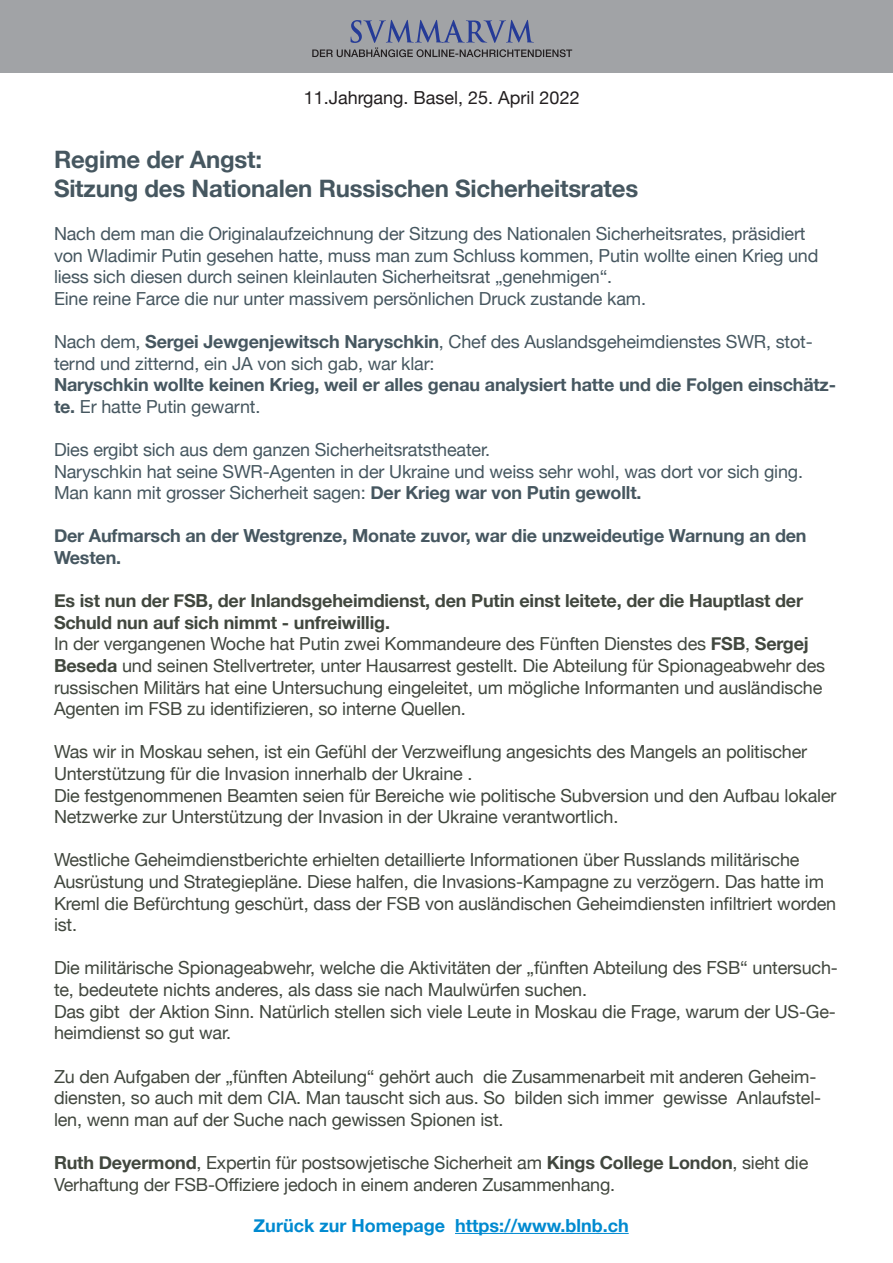
<style>
.page{position:relative;width:893px;height:1263px;background:#fff}
.page>*{position:absolute;margin:0;border:0;box-sizing:border-box;transform-origin:0 0}
.t1{font:700 24px "Helvetica Neue";letter-spacing:-.01em;color:#465760}
.t2{font:18px/21.6px "Helvetica Neue";letter-spacing:-.01em;color:#41473e}
.t3{font:18px/21.6px "Helvetica Neue";letter-spacing:-.01em;color:#465760}
.t4{font:700 18px/21.6px "Helvetica Neue";letter-spacing:-.01em;color:#465760}
.t5{font:700 18px/21.6px "Helvetica Neue";letter-spacing:-.01em;color:#41473e}
.t6{font:700 18px "Helvetica Neue";color:#008ad0}
.t7{font:18px "Helvetica Neue";color:#231f20}
.s1{font-weight:700}
.s2{font-weight:400}
</style>
<div class="page">
<hr style="left:455px;top:1233px;width:174px;height:1px;background:#008ad0">
<div style="left:0;top:1px;width:893px;height:72px;background:#a1a3a6"></div>
<svg style="left:312px;top:20px;width:260px;height:37px"></svg>
<p class="t7" style="left:304px;top:84px;width:277px">11.Jahrgang. Basel, 25. April 2022</p>
<p class="t1" style="left:54px;top:141px;width:210px">Regime der Angst:</p>
<p class="t1" style="left:54px;top:169px;width:586px">Sitzung des Nationalen Russischen Sicherheitsrates</p>
<p class="t3" style="left:54px;top:224px;width:766px">Nach dem man die Originalaufzeichnung der Sitzung des Nationalen Sicherheitsrates, präsidiert von Wladimir Putin gesehen hatte, muss man zum Schluss kommen, Putin wollte einen Krieg und liess sich diesen durch seinen kleinlauten Sicherheitsrat „genehmigen“.</p>
<p class="t3" style="left:54px;top:289px;width:594px">Eine reine Farce die nur unter massivem persönlichen Druck zustande kam.</p>
<p class="t3" style="left:54px;top:332px;width:760px">Nach dem, <span class="s1">Sergei Jewgenjewitsch Naryschkin</span>, Chef des Auslandsgeheimdienstes SWR, stot&shy;ternd und zitternd, ein JA von sich gab, war klar:</p>
<p class="t4" style="left:54px;top:374px;width:784px">Naryschkin wollte keinen Krieg, weil er alles genau analysiert hatte und die Folgen einschätz&shy;te. <span class="s2">Er hatte Putin gewarnt.</span></p>
<p class="t3" style="left:54px;top:440px;width:438px">Dies ergibt sich aus dem ganzen Sicherheitsratstheater.</p>
<p class="t3" style="left:54px;top:461px;width:751px">Naryschkin hat seine SWR-Agenten in der Ukraine und weiss sehr wohl, was dort vor sich ging.</p>
<p class="t3" style="left:54px;top:483px;width:589px">Man kann mit grosser Sicherheit sagen: <span class="s1">Der Krieg war von Putin gewollt.</span></p>
<p class="t4" style="left:54px;top:526px;width:754px">Der Aufmarsch an der Westgrenze, Monate zuvor, war die unzweideutige Warnung an den<br>Westen.</p>
<p class="t5" style="left:54px;top:590px;width:751px">Es ist nun der FSB, der Inlandsgeheimdienst, den Putin einst leitete, der die Hauptlast der<br>Schuld nun auf sich nimmt - unfreiwillig.</p>
<p class="t2" style="left:54px;top:634px;width:773px">In der vergangenen Woche hat Putin zwei Kommandeure des Fünften Dienstes des <span class="s1">FSB</span>, <span class="s1">Sergej Beseda</span> und seinen Stellvertreter, unter Hausarrest gestellt. Die Abteilung für Spionageabwehr des russischen Militärs hat eine Untersuchung eingeleitet, um mögliche Informanten und ausländische Agenten im FSB zu identifizieren, so interne Quellen.</p>
<p class="t2" style="left:54px;top:742px;width:755px">Was wir in Moskau sehen, ist ein Gefühl der Verzweiflung angesichts des Mangels an politischer<br>Unterstützung für die Invasion innerhalb der Ukraine .</p>
<p class="t2" style="left:54px;top:785px;width:784px">Die festgenommenen Beamten seien für Bereiche wie politische Subversion und den Aufbau lokaler<br>Netzwerke zur Unterstützung der Invasion in der Ukraine verantwortlich.</p>
<p class="t2" style="left:54px;top:850px;width:784px">Westliche Geheimdienstberichte erhielten detaillierte Informationen über Russlands militärische Ausrüstung und Strategiepläne. Diese halfen, die Invasions-Kampagne zu verzögern. Das hatte im Kreml die Befürchtung geschürt, dass der FSB von ausländischen Geheimdiensten infiltriert worden ist.</p>
<p class="t2" style="left:54px;top:958px;width:785px">Die militärische Spionageabwehr, welche die Aktivitäten der „fünften Abteilung des FSB“ untersuch&shy;te, bedeutete nichts anderes, als dass sie nach Maulwürfen suchen.</p>
<p class="t2" style="left:54px;top:1001px;width:783px">Das gibt der Aktion Sinn. Natürlich stellen sich viele Leute in Moskau die Frage, warum der US-Ge&shy;heimdienst so gut war.</p>
<p class="t2" style="left:54px;top:1066px;width:769px">Zu den Aufgaben der „fünften Abteilung“ gehört auch die Zusammenarbeit mit anderen Geheim&shy;diensten, so auch mit dem CIA. Man tauscht sich aus. So bilden sich immer gewisse Anlaufstel&shy;len, wenn man auf der Suche nach gewissen Spionen ist.</p>
<p class="t2" style="left:54px;top:1153px;width:756px"><span class="s1">Ruth Deyermond</span>, Expertin für postsowjetische Sicherheit am <span class="s1">Kings College London</span>, sieht die<br>Verhaftung der FSB-Offiziere jedoch in einem anderen Zusammenhang.</p>
<p class="t6" style="left:254px;top:1211px;width:377px">Zurück zur Homepage https://www.blnb.ch</p>
</div>
